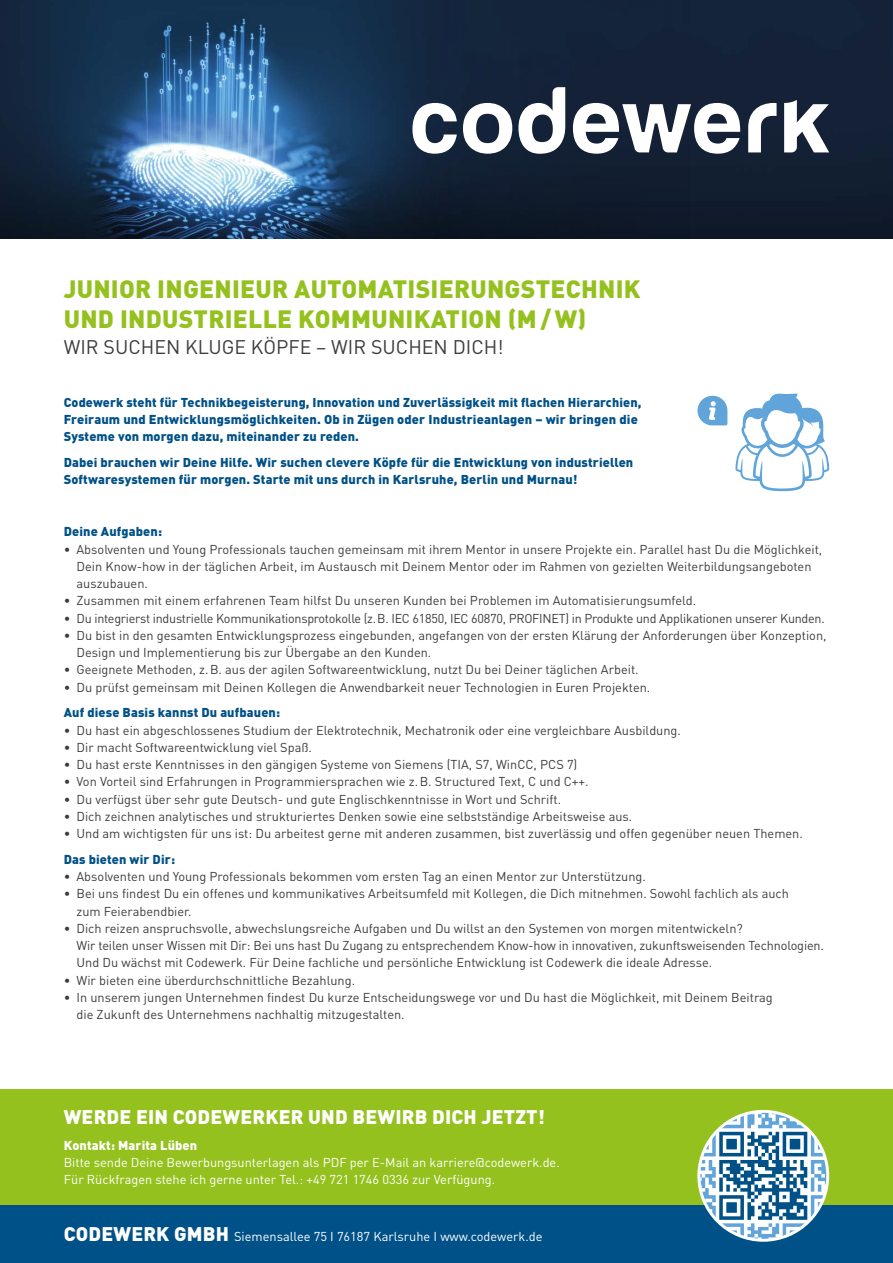
<style>
.page{position:relative;width:893px;height:1263px;background:#fff}
.page>*{position:absolute;margin:0;border:0;box-sizing:border-box;transform-origin:0 0}
.t1{font:900 24.75px/30px "DIN";letter-spacing:.01em;color:#95c11f}
.t2{font:900 19.5px "DIN";letter-spacing:.01em;color:#fff}
.t3{font:19.5px "DIN";color:#3c3c3b}
.t4{font:12.75px/17.2px "DIN";color:#3c3c3b}
.t5{font:900 12.75px/17.2px "DIN";letter-spacing:.01em;color:#005187}
.t6{font:12.75px/17.2px "DIN";color:#fff}
.t7{font:12.75px "DIN";letter-spacing:-.02em;color:#3c3c3b}
.t8{font:900 12.75px "DIN";letter-spacing:.01em;color:#fff}
.s1{font-weight:900;font-size:19.5px}
</style>
<div class="page">
<img style="left:0;top:0;width:426px;height:238px">
<img style="left:426px;top:0;width:467px;height:238px">
<svg style="left:518px;top:87px;width:49px;height:68px"></svg>
<svg style="left:412px;top:103px;width:45px;height:51px"></svg>
<svg style="left:463px;top:103px;width:49px;height:51px"></svg>
<svg style="left:748px;top:103px;width:28px;height:49px"></svg>
<svg style="left:784px;top:100px;width:45px;height:52px"></svg>
<svg style="left:573px;top:103px;width:167px;height:51px"></svg>
<div style="left:0;top:1089px;width:893px;height:116px;background:#95c11f"></div>
<div style="left:0;top:1205px;width:893px;height:58px;background:#005187"></div>
<svg style="left:700px;top:1112px;width:127px;height:127px"></svg>
<div style="left:697px;top:1110px;width:132px;height:132px;border:3px solid #fff;border-radius:50%"></div>
<svg style="left:697px;top:395px;width:30px;height:31px"></svg>
<svg style="left:735px;top:393px;width:94px;height:98px"></svg>
<h1 class="t1" style="left:64px;top:273px;width:578px">JUNIOR INGENIEUR AUTOMATISIERUNGSTECHNIK<br>UND INDUSTRIELLE KOMMUNIKATION (M /W)</h1>
<h2 class="t3" style="left:64px;top:335px;width:441px">WIR SUCHEN KLUGE KÖPFE – WIR SUCHEN DICH!</h2>
<p class="t5" style="left:64px;top:393px;width:579px">Codewerk steht für Technikbegeisterung, Innovation und Zuverlässigkeit mit flachen Hierarchien,<br>Freiraum und Entwicklungsmöglichkeiten. Ob in Zügen oder Industrieanlagen – wir bringen die<br>Systeme von morgen dazu, miteinander zu reden.</p>
<p class="t5" style="left:64px;top:453px;width:571px">Dabei brauchen wir Deine Hilfe. Wir suchen clevere Köpfe für die Entwicklung von industriellen<br>Softwaresystemen für morgen. Starte mit uns durch in Karlsruhe, Berlin und Murnau!</p>
<p class="t5" style="left:64px;top:522px;width:100px">Deine Aufgaben:</p>
<p class="t4" style="left:77px;top:540px;width:747px;text-indent:-13px">• Absolventen und Young Professionals tauchen gemeinsam mit ihrem Mentor in unsere Projekte ein. Parallel hast Du die Möglichkeit,<br>Dein Know-how in der täglichen Arbeit, im Austausch mit Deinem Mentor oder im Rahmen von gezielten Weiterbildungsangeboten auszubauen.</p>
<p class="t4" style="left:64px;top:592px;width:634px">• Zusammen mit einem erfahrenen Team hilfst Du unseren Kunden bei Problemen im Automatisierungsumfeld.</p>
<p class="t7" style="left:64px;top:610px;width:762px">• Du integrierst industrielle Kommunikationsprotokolle (z.B. IEC 61850, IEC 60870, PROFINET) in Produkte und Applikationen unserer Kunden.</p>
<p class="t4" style="left:77px;top:626px;width:751px;text-indent:-13px">• Du bist in den gesamten Entwicklungsprozess eingebunden, angefangen von der ersten Klärung der Anforderungen über Konzeption,<br>Design und Implementierung bis zur Übergabe an den Kunden.</p>
<p class="t4" style="left:64px;top:661px;width:576px">• Geeignete Methoden, z.B. aus der agilen Softwareentwicklung, nutzt Du bei Deiner täglichen Arbeit.</p>
<p class="t4" style="left:64px;top:678px;width:588px">• Du prüfst gemeinsam mit Deinen Kollegen die Anwendbarkeit neuer Technologien in Euren Projekten.</p>
<p class="t5" style="left:64px;top:703px;width:218px">Auf diese Basis kannst Du aufbauen:</p>
<p class="t4" style="left:64px;top:721px;width:619px">• Du hast ein abgeschlossenes Studium der Elektrotechnik, Mechatronik oder eine vergleichbare Ausbildung.</p>
<p class="t4" style="left:64px;top:738px;width:250px">• Dir macht Softwareentwicklung viel Spaß.</p>
<p class="t4" style="left:64px;top:756px;width:515px">• Du hast erste Kenntnisses in den gängigen Systeme von Siemens (TIA, S7, WinCC, PCS 7)</p>
<p class="t4" style="left:64px;top:773px;width:526px">• Von Vorteil sind Erfahrungen in Programmiersprachen wie z.B. Structured Text, C und C++.</p>
<p class="t4" style="left:64px;top:790px;width:499px">• Du verfügst über sehr gute Deutsch- und gute Englischkenntnisse in Wort und Schrift.</p>
<p class="t4" style="left:64px;top:807px;width:570px">• Dich zeichnen analytisches und strukturiertes Denken sowie eine selbstständige Arbeitsweise aus.</p>
<p class="t4" style="left:64px;top:825px;width:741px">• Und am wichtigsten für uns ist: Du arbeitest gerne mit anderen zusammen, bist zuverlässig und offen gegenüber neuen Themen.</p>
<p class="t5" style="left:64px;top:850px;width:113px">Das bieten wir Dir:</p>
<p class="t4" style="left:64px;top:868px;width:584px">• Absolventen und Young Professionals bekommen vom ersten Tag an einen Mentor zur Unterstützung.</p>
<p class="t4" style="left:77px;top:885px;width:714px;text-indent:-13px">• Bei uns findest Du ein offenes und kommunikatives Arbeitsumfeld mit Kollegen, die Dich mitnehmen. Sowohl fachlich als auch zum Feierabendbier.</p>
<p class="t4" style="left:77px;top:919px;width:749px;text-indent:-13px">• Dich reizen anspruchsvolle, abwechslungsreiche Aufgaben und Du willst an den Systemen von morgen mitentwickeln?<br>Wir teilen unser Wissen mit Dir: Bei uns hast Du Zugang zu entsprechendem Know-how in innovativen, zukunftsweisenden Technologien.<br>Und Du wächst mit Codewerk. Für Deine fachliche und persönliche Entwicklung ist Codewerk die ideale Adresse.</p>
<p class="t4" style="left:64px;top:971px;width:293px">• Wir bieten eine überdurchschnittliche Bezahlung.</p>
<p class="t4" style="left:77px;top:988px;width:698px;text-indent:-13px">• In unserem jungen Unternehmen findest Du kurze Entscheidungswege vor und Du hast die Möglichkeit, mit Deinem Beitrag die Zukunft des Unternehmens nachhaltig mitzugestalten.</p>
<h2 class="t2" style="left:64px;top:1104px;width:483px">WERDE EIN CODEWERKER UND BEWIRB DICH JETZT!</h2>
<p class="t8" style="left:64px;top:1136px;width:135px">Kontakt: Marita Lüben</p>
<p class="t6" style="left:64px;top:1153px;width:498px">Bitte sende Deine Bewerbungsunterlagen als PDF per E-Mail an karriere@codewerk.de.<br>Für Rückfragen stehe ich gerne unter Tel.: +49 721 1746 0336 zur Verfügung.</p>
<p class="t6" style="left:64px;top:1228px;width:480px"><span class="s1">CODEWERK GMBH</span> Siemensallee 75 I 76187 Karlsruhe I www.codewerk.de</p>
</div>
